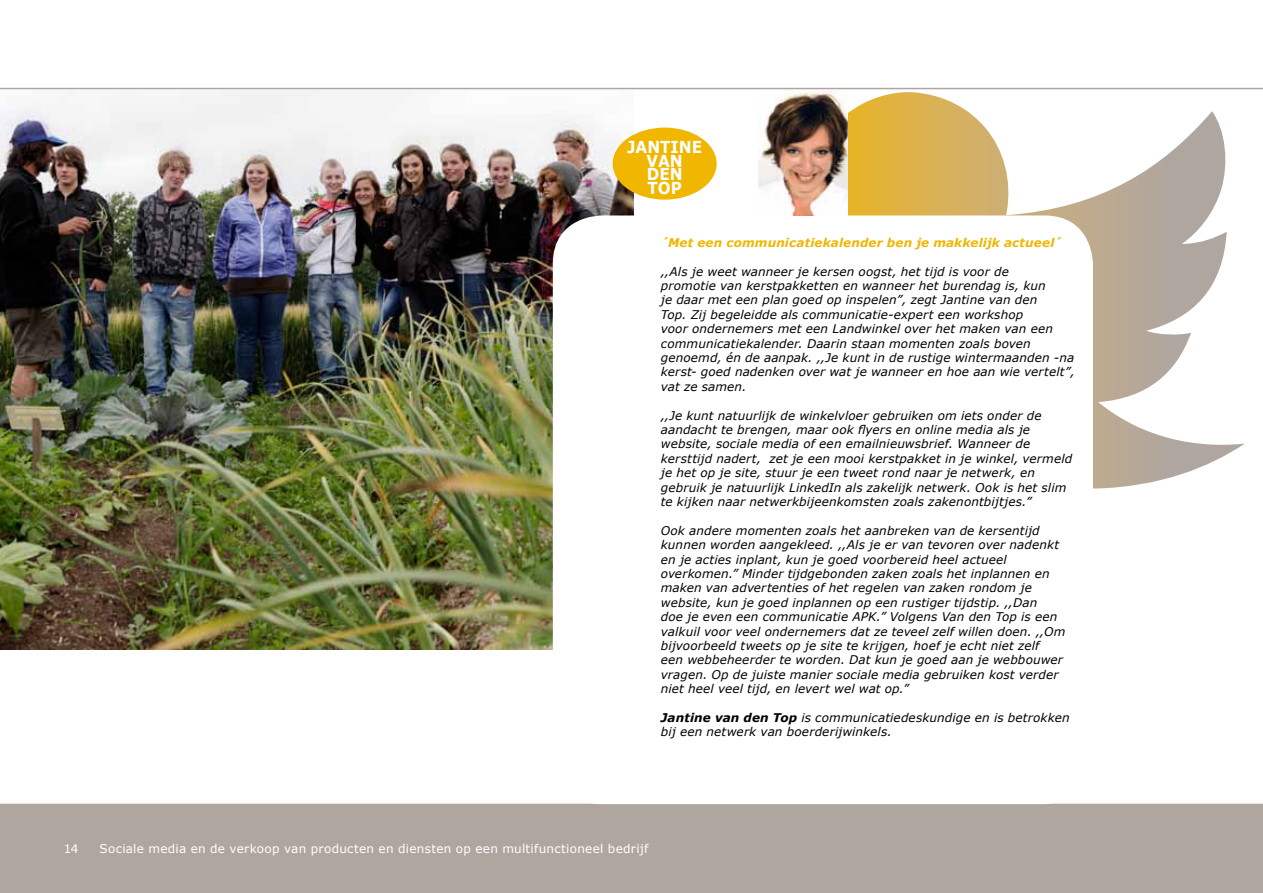
<style>
.page{position:relative;width:1263px;height:893px;background:#fff}
.page>*{position:absolute;margin:0;border:0;box-sizing:border-box;transform-origin:0 0}
.t1{font:700 16.5px/13.5px "Verdana";color:#fff;text-align:center;scale:.92 1}
.t2{font:italic 12px/14.4px "Verdana";letter-spacing:.01em;color:#000}
.t3{font:12px "Verdana";letter-spacing:.025em;color:#fff}
.t4{font:italic 700 12px "Verdana";letter-spacing:.01em;color:#f0b600}
.s1{font-weight:700}
</style>
<div class="page">
<div style="left:0;top:804px;width:1263px;height:89px;background:#afa6a0"></div>
<hr style="left:0;top:88px;width:1263px;height:1px;background:#afa6a0">
<img style="left:0;top:91px;width:634px;height:558px">
<svg style="left:848px;top:92px;width:397px;height:396px"></svg>
<div style="left:553px;top:215px;width:540px;height:589px;background:#fff;border-radius:48px"></div>
<img style="left:759px;top:91px;width:89px;height:125px">
<div style="left:613px;top:128px;width:104px;height:72px;background:#f0b600;border-radius:50%"></div>
<h1 class="t1" style="left:627px;top:140px;width:83px">JANTINE<br>VAN<br>DEN<br>TOP</h1>
<p class="t4" style="left:661px;top:234px;width:403px">´Met een communicatiekalender ben je makkelijk actueel´</p>
<p class="t2" style="left:661px;top:264px;width:416px">,,Als je weet wanneer je kersen oogst, het tijd is voor de<br>promotie van kerstpakketten en wanneer het burendag is, kun<br>je daar met een plan goed op inspelen”, zegt Jantine van den<br>Top. Zij begeleidde als communicatie-expert een workshop<br>voor ondernemers met een Landwinkel over het maken van een communicatiekalender. Daarin staan momenten zoals boven genoemd, én de aanpak. ,,Je kunt in de rustige wintermaanden -na kerst- goed nadenken over wat je wanneer en hoe aan wie vertelt”, vat ze samen.</p>
<p class="t2" style="left:661px;top:408px;width:413px">,,Je kunt natuurlijk de winkelvloer gebruiken om iets onder de aandacht te brengen, maar ook flyers en online media als je website, sociale media of een emailnieuwsbrief. Wanneer de kersttijd nadert, zet je een mooi kerstpakket in je winkel, vermeld je het op je site, stuur je een tweet rond naar je netwerk, en gebruik je natuurlijk LinkedIn als zakelijk netwerk. Ook is het slim te kijken naar netwerkbijeenkomsten zoals zakenontbijtjes.”</p>
<p class="t2" style="left:661px;top:523px;width:406px">Ook andere momenten zoals het aanbreken van de kersentijd kunnen worden aangekleed. ,,Als je er van tevoren over nadenkt en je acties inplant, kun je goed voorbereid heel actueel overkomen.” Minder tijdgebonden zaken zoals het inplannen en maken van advertenties of het regelen van zaken rondom je website, kun je goed inplannen op een rustiger tijdstip. ,,Dan<br>doe je even een communicatie APK.” Volgens Van den Top is een valkuil voor veel ondernemers dat ze teveel zelf willen doen. ,,Om bijvoorbeeld tweets op je site te krijgen, hoef je echt niet zelf<br>een webbeheerder te worden. Dat kun je goed aan je webbouwer vragen. Op de juiste manier sociale media gebruiken kost verder niet heel veel tijd, en levert wel wat op.”</p>
<p class="t2" style="left:661px;top:710px;width:410px"><span class="s1">Jantine van den Top</span> is communicatiedeskundige en is betrokken bij een netwerk van boerderijwinkels.</p>
<p class="t3" style="left:64px;top:840px;width:16px">14</p>
<p class="t3" style="left:100px;top:840px;width:550px">Sociale media en de verkoop van producten en diensten op een multifunctioneel bedrijf</p>
</div>
